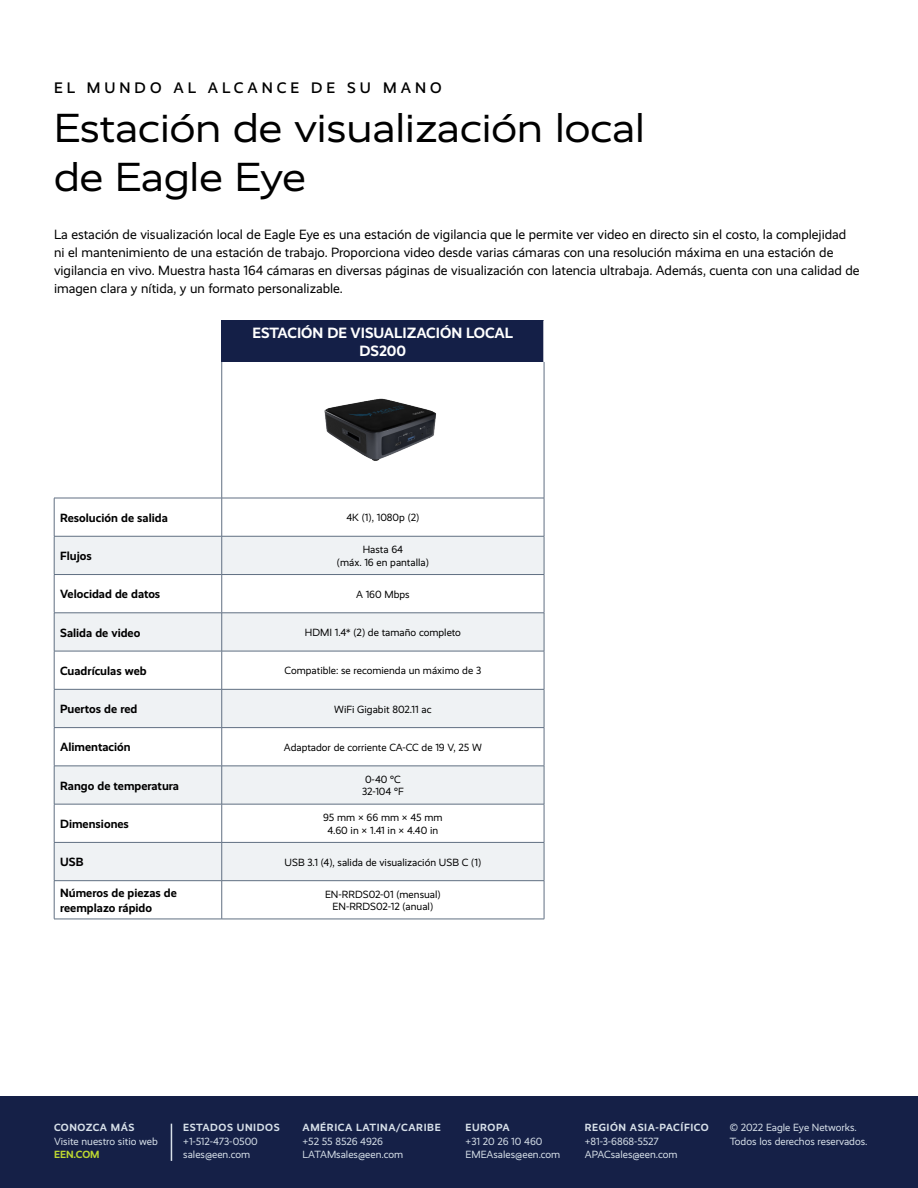
<style>
.page{position:relative;width:918px;height:1188px;background:#fff}
.page>*{position:absolute;margin:0;border:0;box-sizing:border-box;transform-origin:0 0}
.t1{font:40.8px/49.1px "Realist Wide";color:#000}
.t2{font:500 15.3px "Realist";letter-spacing:.26em;color:#000}
.t3{font:700 15px/18px "Realist";color:#fff;text-align:center}
.t4{font:13.5px/18px "Realist";color:#000}
.t5{font:700 12px/14.4px "Realist";color:#000}
.t6{font:10.5px/12.6px "Realist";color:#000;text-align:center}
.t7{font:10.5px/13.5px "Realist";color:#d7e0e9}
.t8{font:700 10.5px "Realist";letter-spacing:.055em;color:#d7e0e9}
.t9{font:700 10.5px "Realist";color:#bcd631}
</style>
<div class="page">
<div style="left:222px;top:320px;width:322px;height:42px;background:#141f47"></div>
<svg style="left:55px;top:537px;width:489px;height:343px;fill:#eff2f4"></svg>
<hr style="left:221px;top:362px;width:1px;height:136px;background:#606f82">
<hr style="left:544px;top:362px;width:1px;height:136px;background:#606f82">
<hr style="left:54px;top:498px;width:168px;height:1px;background:#606f82">
<hr style="left:54px;top:498px;width:1px;height:38px;background:#606f82">
<hr style="left:222px;top:498px;width:322px;height:1px;background:#606f82">
<hr style="left:221px;top:498px;width:1px;height:38px;background:#606f82">
<hr style="left:544px;top:498px;width:1px;height:38px;background:#606f82">
<hr style="left:54px;top:536px;width:168px;height:1px;background:#606f82">
<hr style="left:54px;top:536px;width:1px;height:38px;background:#606f82">
<hr style="left:222px;top:536px;width:322px;height:1px;background:#606f82">
<hr style="left:221px;top:536px;width:1px;height:38px;background:#606f82">
<hr style="left:544px;top:536px;width:1px;height:38px;background:#606f82">
<hr style="left:54px;top:574px;width:168px;height:1px;background:#606f82">
<hr style="left:54px;top:575px;width:1px;height:38px;background:#606f82">
<hr style="left:222px;top:574px;width:322px;height:1px;background:#606f82">
<hr style="left:221px;top:575px;width:1px;height:38px;background:#606f82">
<hr style="left:544px;top:575px;width:1px;height:38px;background:#606f82">
<hr style="left:54px;top:613px;width:168px;height:1px;background:#606f82">
<hr style="left:54px;top:613px;width:1px;height:38px;background:#606f82">
<hr style="left:222px;top:613px;width:322px;height:1px;background:#606f82">
<hr style="left:221px;top:613px;width:1px;height:38px;background:#606f82">
<hr style="left:544px;top:613px;width:1px;height:38px;background:#606f82">
<hr style="left:54px;top:651px;width:168px;height:1px;background:#606f82">
<hr style="left:54px;top:651px;width:1px;height:38px;background:#606f82">
<hr style="left:222px;top:651px;width:322px;height:1px;background:#606f82">
<hr style="left:221px;top:651px;width:1px;height:38px;background:#606f82">
<hr style="left:544px;top:651px;width:1px;height:38px;background:#606f82">
<hr style="left:54px;top:689px;width:168px;height:1px;background:#606f82">
<hr style="left:54px;top:690px;width:1px;height:37px;background:#606f82">
<hr style="left:222px;top:689px;width:322px;height:1px;background:#606f82">
<hr style="left:221px;top:690px;width:1px;height:37px;background:#606f82">
<hr style="left:544px;top:690px;width:1px;height:37px;background:#606f82">
<hr style="left:54px;top:727px;width:168px;height:1px;background:#606f82">
<hr style="left:54px;top:728px;width:1px;height:38px;background:#606f82">
<hr style="left:222px;top:727px;width:322px;height:1px;background:#606f82">
<hr style="left:221px;top:728px;width:1px;height:38px;background:#606f82">
<hr style="left:544px;top:728px;width:1px;height:38px;background:#606f82">
<hr style="left:54px;top:766px;width:168px;height:1px;background:#606f82">
<hr style="left:54px;top:766px;width:1px;height:38px;background:#606f82">
<hr style="left:222px;top:766px;width:322px;height:1px;background:#606f82">
<hr style="left:221px;top:766px;width:1px;height:38px;background:#606f82">
<hr style="left:544px;top:766px;width:1px;height:38px;background:#606f82">
<hr style="left:54px;top:804px;width:168px;height:1px;background:#606f82">
<hr style="left:54px;top:804px;width:1px;height:38px;background:#606f82">
<hr style="left:222px;top:804px;width:322px;height:1px;background:#606f82">
<hr style="left:221px;top:804px;width:1px;height:38px;background:#606f82">
<hr style="left:544px;top:804px;width:1px;height:38px;background:#606f82">
<hr style="left:54px;top:842px;width:168px;height:1px;background:#606f82">
<hr style="left:54px;top:843px;width:1px;height:37px;background:#606f82">
<hr style="left:222px;top:842px;width:322px;height:1px;background:#606f82">
<hr style="left:221px;top:843px;width:1px;height:37px;background:#606f82">
<hr style="left:544px;top:843px;width:1px;height:37px;background:#606f82">
<hr style="left:54px;top:880px;width:168px;height:1px;background:#606f82">
<hr style="left:54px;top:881px;width:1px;height:38px;background:#606f82">
<hr style="left:222px;top:880px;width:322px;height:1px;background:#606f82">
<hr style="left:221px;top:881px;width:1px;height:38px;background:#606f82">
<hr style="left:544px;top:881px;width:1px;height:38px;background:#606f82">
<hr style="left:54px;top:919px;width:168px;height:1px;background:#606f82">
<hr style="left:222px;top:919px;width:322px;height:1px;background:#606f82">
<hr style="left:543px;top:320px;width:2px;height:42px;background:#fff">
<img style="left:324px;top:398px;width:112px;height:63px">
<div style="left:0;top:1096px;width:918px;height:92px;background:#152047"></div>
<hr style="left:171px;top:1124px;width:1px;height:37px;background:#d7e0e9">
<p class="t2" style="left:54px;top:79px;width:389px">EL MUNDO AL ALCANCE DE SU MANO</p>
<h1 class="t1" style="left:54px;top:104px;width:592px">Estación de visualización local de Eagle Eye</h1>
<p class="t4" style="left:54px;top:226px;width:807px">La estación de visualización local de Eagle Eye es una estación de vigilancia que le permite ver video en directo sin el costo, la complejidad ni el mantenimiento de una estación de trabajo. Proporciona video desde varias cámaras con una resolución máxima en una estación de vigilancia en vivo. Muestra hasta 164 cámaras en diversas páginas de visualización con latencia ultrabaja. Además, cuenta con una calidad de imagen clara y nítida, y un formato personalizable.</p>
<p class="t3" style="left:253px;top:324px;width:262px">ESTACIÓN DE VISUALIZACIÓN LOCAL<br>DS200</p>
<p class="t5" style="left:60px;top:510px;width:109px">Resolución de salida</p>
<p class="t6" style="left:346px;top:511px;width:75px">4K (1), 1080p (2)</p>
<p class="t5" style="left:60px;top:549px;width:33px">Flujos</p>
<p class="t6" style="left:337px;top:543px;width:93px">Hasta 64<br>(máx. 16 en pantalla)</p>
<p class="t5" style="left:60px;top:587px;width:102px">Velocidad de datos</p>
<p class="t6" style="left:356px;top:588px;width:55px">A 160 Mbps</p>
<p class="t5" style="left:60px;top:625px;width:82px">Salida de video</p>
<p class="t6" style="left:305px;top:626px;width:158px">HDMI 1.4* (2) de tamaño completo</p>
<p class="t5" style="left:60px;top:664px;width:88px">Cuadrículas web</p>
<p class="t6" style="left:285px;top:664px;width:198px">Compatible: se recomienda un máximo de 3</p>
<p class="t5" style="left:60px;top:702px;width:79px">Puertos de red</p>
<p class="t6" style="left:334px;top:703px;width:99px">WiFi Gigabit 802.11 ac</p>
<p class="t5" style="left:60px;top:740px;width:72px">Alimentación</p>
<p class="t6" style="left:284px;top:741px;width:200px">Adaptador de corriente CA-CC de 19 V, 25 W</p>
<p class="t5" style="left:60px;top:778px;width:120px">Rango de temperatura</p>
<p class="t6" style="left:362px;top:773px;width:43px;text-align:left">0-40 °C<br>32-104 °F</p>
<p class="t5" style="left:60px;top:817px;width:70px">Dimensiones</p>
<p class="t6" style="left:323px;top:811px;width:121px">95mm×66mm×45mm<br>4.60 in × 1.41 in × 4.40 in</p>
<p class="t5" style="left:60px;top:855px;width:25px">USB</p>
<p class="t6" style="left:285px;top:856px;width:198px">USB 3.1 (4), salida de visualización USB C (1)</p>
<p class="t5" style="left:60px;top:886px;width:118px">Números de piezas de reemplazo rápido</p>
<p class="t6" style="left:325px;top:888px;width:117px">EN-RRDS02-01 (mensual)<br>EN-RRDS02-12 (anual)</p>
<p class="t8" style="left:54px;top:1122px;width:82px">CONOZCA MÁS</p>
<p class="t7" style="left:54px;top:1134px;width:105px">Visite nuestro sitio web</p>
<p class="t9" style="left:54px;top:1149px;width:47px">EEN.COM</p>
<p class="t8" style="left:183px;top:1122px;width:98px">ESTADOS UNIDOS</p>
<p class="t7" style="left:183px;top:1134px;width:76px">+1-512-473-0500 sales@een.com</p>
<p class="t8" style="left:303px;top:1122px;width:140px">AMÉRICA LATINA/CARIBE</p>
<p class="t7" style="left:303px;top:1134px;width:102px">+52 55 8526 4926<br>LATAMsales@een.com</p>
<p class="t8" style="left:466px;top:1122px;width:46px">EUROPA</p>
<p class="t7" style="left:466px;top:1135px;width:96px">+31 20 26 10 460<br>EMEAsales@een.com</p>
<p class="t8" style="left:585px;top:1122px;width:125px">REGIÓN ASIA-PACÍFICO</p>
<p class="t7" style="left:585px;top:1135px;width:94px">+81-3-6868-5527<br>APACsales@een.com</p>
<p class="t7" style="left:730px;top:1121px;width:139px">© 2022 Eagle Eye Networks.<br>Todos los derechos reservados.</p>
</div>
